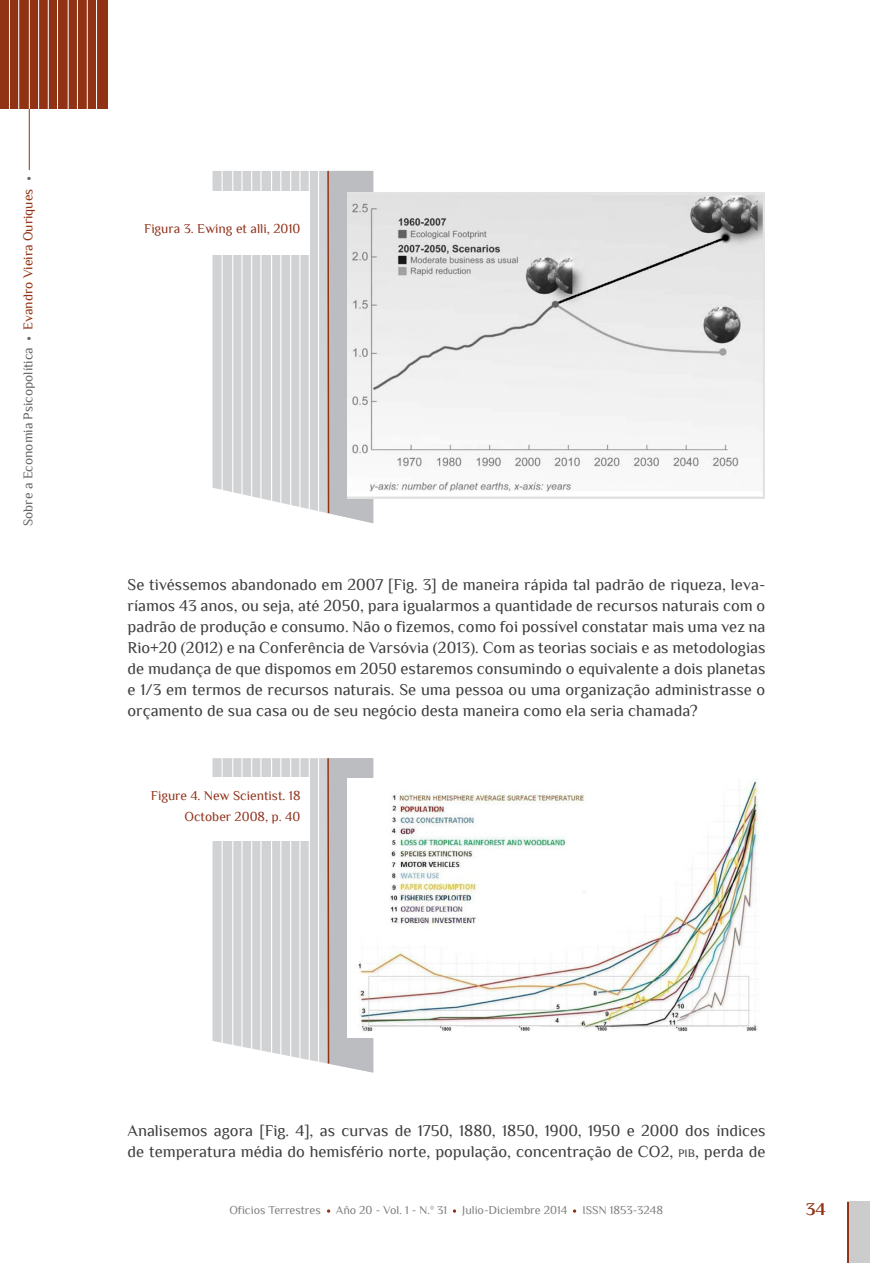
<style>
.page{position:relative;width:893px;height:1263px;background:#fff}
.page>*{position:absolute;margin:0;border:0;box-sizing:border-box;transform-origin:0 0}
.t1{font:700 18px "Philosopher";color:#913214}
.tx_principal{font:16.5px/21px "Philosopher";color:#3e3e3f;text-align:justify}
.epigrafe2{font:13.5px/21px "Philosopher";color:#91351f;text-align:right}
.t2{font:13.5px "Philosopher";color:#666}
.t3{font:13.5px "Philosopher";color:#913214}
.t4{font:12px "Philosopher";color:#808080}
.s1{font-size:11.55px}
</style>
<div class="page">
<div style="left:0;top:0;width:107px;height:109px;background:#913214"></div>
<hr style="left:9px;top:0;width:1px;height:135px;background:#fff">
<hr style="left:87px;top:0;width:1px;height:135px;background:#fff">
<hr style="left:48px;top:0;width:1px;height:135px;background:#fff">
<hr style="left:29px;top:0;width:1px;height:135px;background:#fff">
<hr style="left:68px;top:0;width:1px;height:135px;background:#fff">
<hr style="left:18px;top:0;width:1px;height:135px;background:#fff">
<hr style="left:29px;top:109px;width:1px;height:61px;background:#913214">
<hr style="left:96px;top:0;width:1px;height:135px;background:#fff">
<hr style="left:57px;top:0;width:1px;height:135px;background:#fff">
<hr style="left:38px;top:0;width:1px;height:135px;background:#fff">
<hr style="left:77px;top:0;width:1px;height:135px;background:#fff">
<hr style="left:847px;top:1202px;width:3px;height:61px;background:#913214">
<div style="left:849px;top:1202px;width:21px;height:61px;background:#ccc"></div>
<svg style="left:327px;top:1209px;width:3px;height:4px"></svg>
<svg style="left:453px;top:1209px;width:3px;height:4px"></svg>
<svg style="left:573px;top:1209px;width:3px;height:4px"></svg>
<svg style="left:213px;top:171px;width:116px;height:343px;background:#d4d5d7"></svg>
<svg style="left:213px;top:758px;width:116px;height:306px;background:#d6d7d9"></svg>
<hr style="left:309px;top:171px;width:1px;height:351px;background:#fff">
<hr style="left:309px;top:758px;width:1px;height:313px;background:#fff">
<hr style="left:290px;top:171px;width:1px;height:351px;background:#fff">
<hr style="left:290px;top:758px;width:1px;height:313px;background:#fff">
<hr style="left:251px;top:171px;width:1px;height:351px;background:#fff">
<hr style="left:251px;top:758px;width:1px;height:313px;background:#fff">
<hr style="left:232px;top:171px;width:1px;height:351px;background:#fff">
<hr style="left:232px;top:758px;width:1px;height:313px;background:#fff">
<hr style="left:271px;top:171px;width:1px;height:351px;background:#fff">
<hr style="left:271px;top:758px;width:1px;height:313px;background:#fff">
<hr style="left:222px;top:171px;width:1px;height:351px;background:#fff">
<hr style="left:222px;top:758px;width:1px;height:313px;background:#fff">
<hr style="left:318px;top:171px;width:1px;height:351px;background:#fff">
<hr style="left:318px;top:758px;width:1px;height:313px;background:#fff">
<hr style="left:299px;top:171px;width:1px;height:351px;background:#fff">
<hr style="left:299px;top:758px;width:1px;height:313px;background:#fff">
<hr style="left:260px;top:171px;width:1px;height:351px;background:#fff">
<hr style="left:260px;top:758px;width:1px;height:313px;background:#fff">
<hr style="left:241px;top:171px;width:2px;height:351px;background:#fff">
<hr style="left:241px;top:758px;width:2px;height:313px;background:#fff">
<hr style="left:280px;top:171px;width:1px;height:351px;background:#fff">
<hr style="left:280px;top:758px;width:1px;height:313px;background:#fff">
<svg style="left:329px;top:171px;width:44px;height:352px;background:#bfc0c2"></svg>
<svg style="left:329px;top:758px;width:44px;height:314px;background:#bfc0c3"></svg>
<img style="left:348px;top:192px;width:416px;height:307px">
<img style="left:348px;top:779px;width:411px;height:259px">
<hr style="left:327px;top:171px;width:2px;height:342px;background:#913214">
<hr style="left:327px;top:758px;width:2px;height:305px;background:#913214">
<div style="left:198px;top:191px;width:112px;height:63px;background:#fff"></div>
<div style="left:198px;top:778px;width:112px;height:63px;background:#fff"></div>
<p class="t2" style="left:27px;top:171px;width:6px">•</p>
<p class="t3" style="left:21px;top:330px;width:142px;rotate:-90deg">Evandro Vieira Ouriques</p>
<p class="t2" style="left:21px;top:526px;width:180px;rotate:-90deg">Sobre a Economia Psicopolítica</p>
<p class="t2" style="left:27px;top:331px;width:6px">•</p>
<p class="epigrafe2" style="left:144px;top:218px;width:158px">Figura 3. Ewing et alli, 2010</p>
<p class="tx_principal" style="left:128px;top:574px;width:639px">Se tivéssemos abandonado em 2007 [Fig. 3] de maneira rápida tal padrão de riqueza, leva&shy;ríamos 43 anos, ou seja, até 2050, para igualarmos a quantidade de recursos naturais com o padrão de produção e consumo. Não o fizemos, como foi possível constatar mais uma vez na Rio+20 (2012) e na Conferência de Varsóvia (2013). Com as teorias sociais e as metodologias de mudança de que dispomos em 2050 estaremos consumindo o equivalente a dois planetas e 1/3 em termos de recursos naturais. Se uma pessoa ou uma organização administrasse o orçamento de sua casa ou de seu negócio desta maneira como ela seria chamada?</p>
<p class="epigrafe2" style="left:151px;top:785px;width:151px">Figure 4. New Scientist. 18<br>October 2008, p. 40</p>
<p class="tx_principal" style="left:128px;top:1120px;width:639px">Analisemos agora [Fig. 4], as curvas de 1750, 1880, 1850, 1900, 1950 e 2000 dos índices de temperatura média do hemisfério norte, população, concentração de CO2, <span class="s1">pib</span>, perda de</p>
<p class="t4" style="left:229px;top:1204px;width:219px">Oficios Terrestres Año 20 - Vol. 1 - N.º 31</p>
<p class="t4" style="left:462px;top:1204px;width:107px">Julio-Diciembre 2014</p>
<p class="t4" style="left:582px;top:1204px;width:82px">ISSN 1853-3248</p>
<p class="t1" style="left:806px;top:1199px;width:22px">34</p>
</div>
